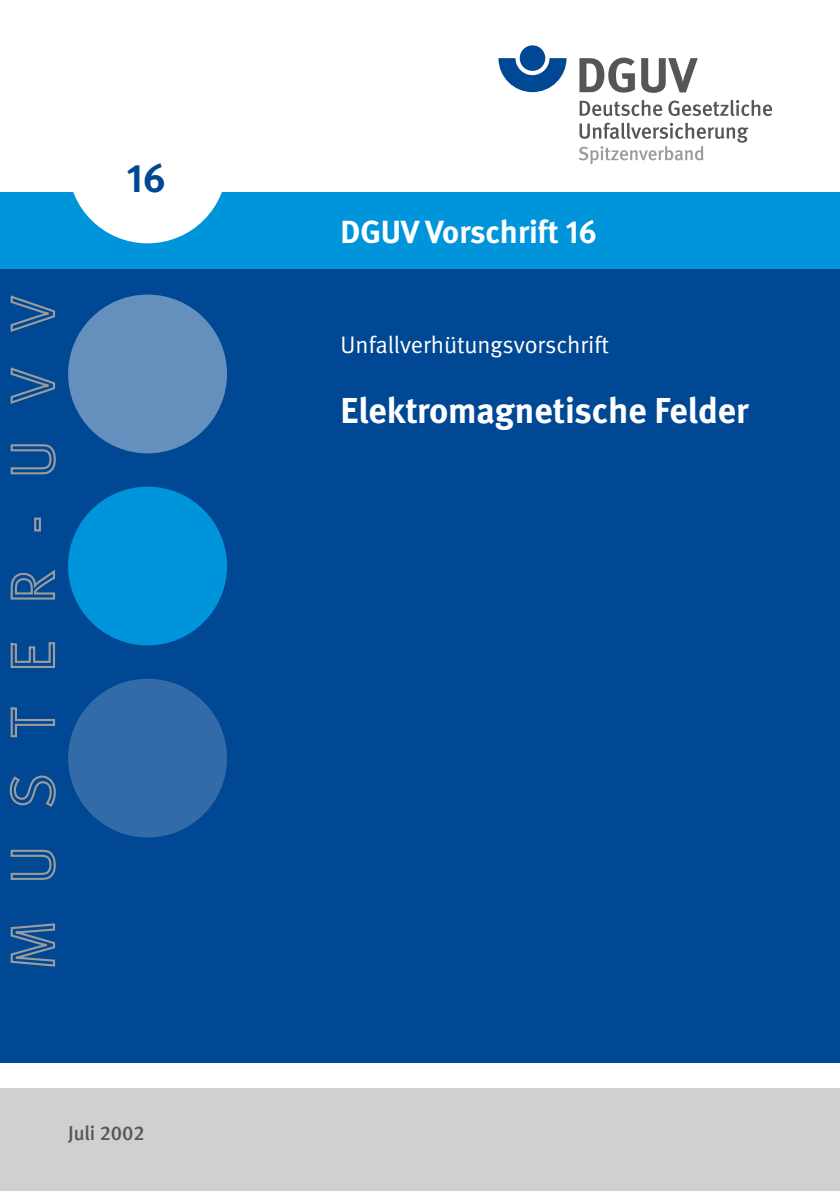
<style>
.page{position:relative;width:840px;height:1191px;background:#fff}
.page>*{position:absolute;margin:0;border:0;box-sizing:border-box;transform-origin:0 0}
.t1{font:700 40px "DGUV Meta";color:#004893}
.U1_bis_U4_Seite3_Titel{font:700 36px "DGUV Meta";color:#fff}
.U1_bis_U4_Seite3_BestNr_Balken{font:700 32px "DGUV Meta";color:#fff}
.U1_bis_U4_Seite3_SubTitel{font:24px "DGUV Meta";color:#fff}
.U1_bis_U4_Seite3_Ausgabe{font:500 20px "DGUV Meta";color:#565655}
</style>
<div class="page">
<div style="left:0;top:261px;width:839px;height:801px;background:#004893"></div>
<div style="left:0;top:192px;width:839px;height:77px;background:#0095db"></div>
<div style="left:68px;top:486px;width:159px;height:159px;background:#0095db;border-radius:50%"></div>
<div style="left:68px;top:294px;width:159px;height:159px;background:#6590bd;border-radius:50%"></div>
<div style="left:68px;top:678px;width:159px;height:159px;background:#326ba8;border-radius:50%"></div>
<div style="left:68px;top:85px;width:159px;height:158px;background:#fff;border-radius:50%"></div>
<div style="left:0;top:1089px;width:839px;height:102px;background:#cfd0d0"></div>
<svg style="left:498px;top:58px;width:68px;height:34px"></svg>
<div style="left:519px;top:45px;width:26px;height:26px;background:#004893;border-radius:50%"></div>
<svg style="left:579px;top:58px;width:55px;height:35px"></svg>
<svg style="left:641px;top:58px;width:56px;height:35px"></svg>
<svg style="left:579px;top:100px;width:82px;height:16px"></svg>
<svg style="left:668px;top:100px;width:103px;height:16px"></svg>
<svg style="left:579px;top:123px;width:169px;height:41px"></svg>
<svg style="left:10px;top:923px;width:45px;height:44px"></svg>
<svg style="left:10px;top:849px;width:46px;height:31px"></svg>
<svg style="left:9px;top:775px;width:47px;height:32px"></svg>
<svg style="left:10px;top:707px;width:45px;height:31px"></svg>
<svg style="left:10px;top:642px;width:45px;height:26px"></svg>
<svg style="left:10px;top:570px;width:45px;height:30px"></svg>
<div style="left:34px;top:517px;width:7px;height:14px;border:2px solid #9c9c9d"></div>
<svg style="left:10px;top:444px;width:46px;height:31px"></svg>
<svg style="left:10px;top:367px;width:45px;height:37px"></svg>
<svg style="left:10px;top:295px;width:45px;height:37px"></svg>
<h1 class="t1" style="left:127px;top:154px;width:40px">16</h1>
<p class="U1_bis_U4_Seite3_BestNr_Balken" style="left:340px;top:212px;width:258px">DGUV Vorschrift 16</p>
<p class="U1_bis_U4_Seite3_SubTitel" style="left:340px;top:330px;width:270px">Unfallverhütungsvorschrift</p>
<p class="U1_bis_U4_Seite3_Titel" style="left:340px;top:389px;width:409px">Elektromagnetische Felder</p>
<p class="U1_bis_U4_Seite3_Ausgabe" style="left:68px;top:1121px;width:78px">Juli 2002</p>
</div>
